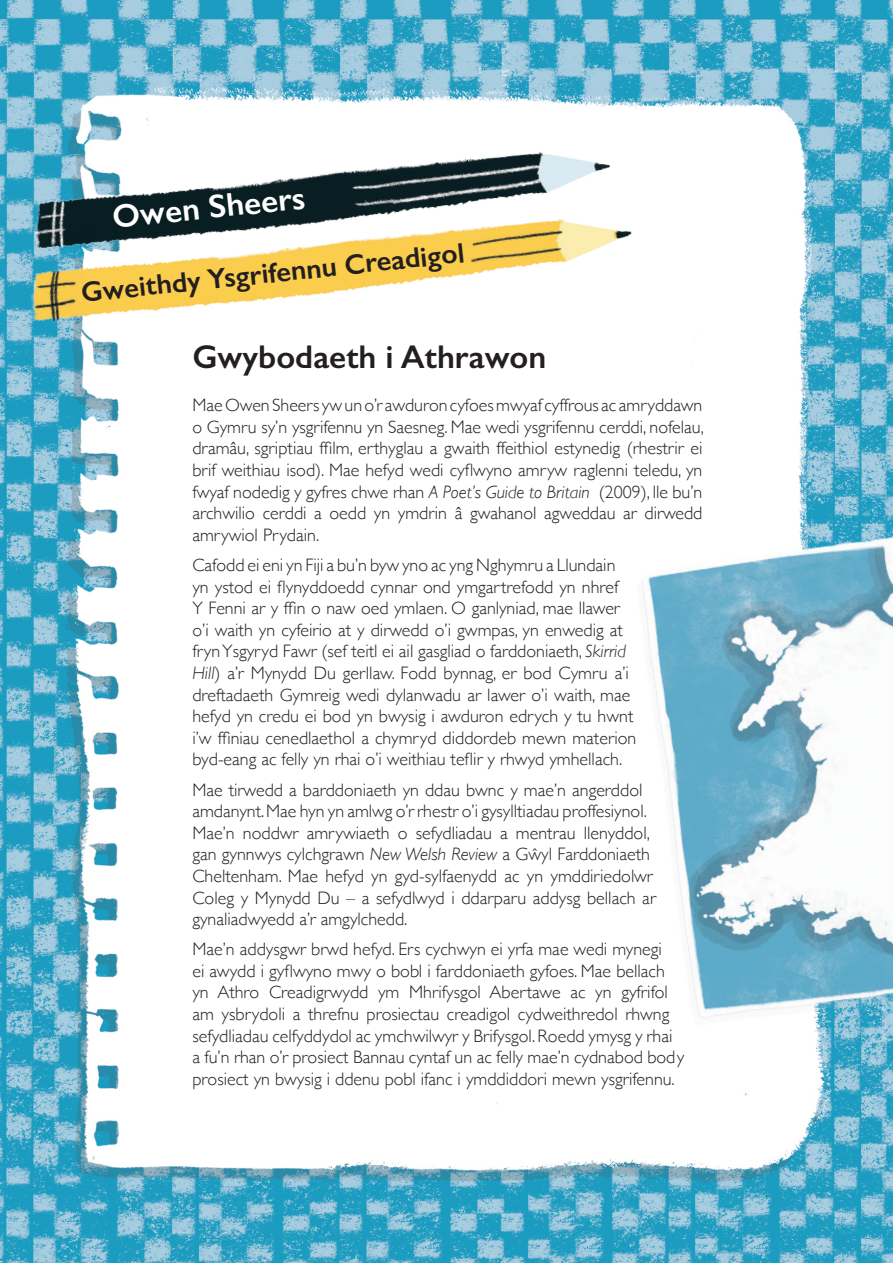
<style>
.page{position:relative;width:893px;height:1263px;background:#fff}
.page>*{position:absolute;margin:0;border:0;box-sizing:border-box;transform-origin:0 0}
.t1{font:600 33px "Gill Sans";color:#231f20}
.t2{font:600 33px "Gill Sans";color:#fff}
.t3{font:600 28.5px "Gill Sans";color:#231f20}
.t4{font:300 18px/21.6px "Gill Sans";color:#231f20}
.s1{font-style:italic}
</style>
<div class="page">
<img style="left:0;top:0;width:893px;height:1263px">
<img style="left:0;top:57px;width:668px;height:311px">
<img style="left:616px;top:515px;width:277px;height:527px">
<h1 class="t2" style="left:110px;top:197px;width:195px;rotate:-6deg">Owen Sheers</h1>
<h2 class="t3" style="left:79px;top:275px;width:387px;rotate:-6deg">Gweithdy Ysgrifennu Creadigol</h2>
<h1 class="t1" style="left:192px;top:337px;width:355px">Gwybodaeth i Athrawon</h1>
<p class="t4" style="left:192px;top:394px;width:513px;text-align:justify">Mae Owen Sheers yw un o’r awduron cyfoes mwyaf cyffrous ac amryddawn o Gymru sy’n ysgrifennu yn Saesneg. Mae wedi ysgrifennu cerddi, nofelau, dramâu, sgriptiau ffilm, erthyglau a gwaith ffeithiol estynedig (rhestrir ei brif weithiau isod). Mae hefyd wedi cyflwyno amryw raglenni teledu, yn fwyaf nodedig y gyfres chwe rhan <span class="s1">A Poet’s Guide to Britain</span> (2009), lle bu’n archwilio cerddi a oedd yn ymdrin â gwahanol agweddau ar dirwedd amrywiol Prydain.</p>
<p class="t4" style="left:192px;top:553px;width:445px">Cafodd ei eni yn Fiji a bu’n byw yno ac yng Nghymru a Llundain<br>yn ystod ei flynyddoedd cynnar ond ymgartrefodd yn nhref<br>Y Fenni ar y ffin o naw oed ymlaen. O ganlyniad, mae llawer o’i waith yn cyfeirio at y dirwedd o’i gwmpas, yn enwedig at fryn Ysgyryd Fawr (sef teitl ei ail gasgliad o farddoniaeth, <span class="s1">Skirrid Hill</span>) a’r Mynydd Du gerllaw. Fodd bynnag, er bod Cymru a’i dreftadaeth Gymreig wedi dylanwadu ar lawer o’i waith, mae hefyd yn credu ei bod yn bwysig i awduron edrych y tu hwnt i’w ffiniau cenedlaethol a chymryd diddordeb mewn materion byd-eang ac felly yn rhai o’i weithiau teflir y rhwyd ymhellach.</p>
<p class="t4" style="left:192px;top:778px;width:465px">Mae tirwedd a barddoniaeth yn ddau bwnc y mae’n angerddol amdanynt. Mae hyn yn amlwg o’r rhestr o’i gysylltiadau proffesiynol.<br>Mae’n noddwr amrywiaeth o sefydliadau a mentrau llenyddol, gan gynnwys cylchgrawn <span class="s1">New Welsh Review</span> a Gŵyl Farddoniaeth Cheltenham. Mae hefyd yn gyd-sylfaenydd ac yn ymddiriedolwr Coleg y Mynydd Du – a sefydlwyd i ddarparu addysg bellach ar gynaliadwyedd a’r amgylchedd.</p>
<p class="t4" style="left:192px;top:938px;width:494px">Mae’n addysgwr brwd hefyd. Ers cychwyn ei yrfa mae wedi mynegi<br>ei awydd i gyflwyno mwy o bobl i farddoniaeth gyfoes. Mae bellach yn Athro Creadigrwydd ym Mhrifysgol Abertawe ac yn gyfrifol am ysbrydoli a threfnu prosiectau creadigol cydweithredol rhwng sefydliadau celfyddydol ac ymchwilwyr y Brifysgol. Roedd ymysg y rhai a fu’n rhan o’r prosiect Bannau cyntaf un ac felly mae’n cydnabod bod y prosiect yn bwysig i ddenu pobl ifanc i ymddiddori mewn ysgrifennu.</p>
</div>
